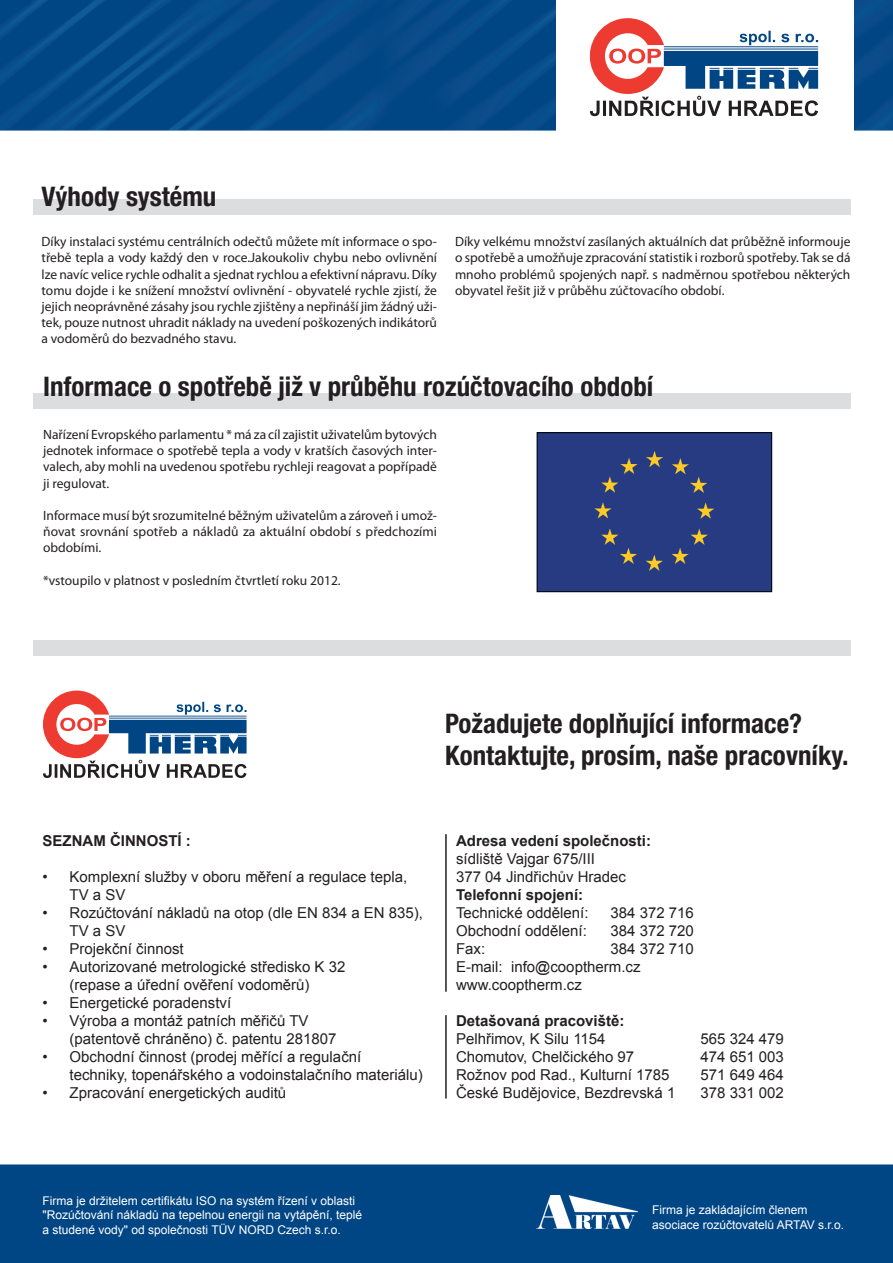
<style>
.page{position:relative;width:893px;height:1263px;background:#fff}
.page>*{position:absolute;margin:0;border:0;box-sizing:border-box;transform-origin:0 0}
.t1{font:700 condensed 27px/32.4px "Helvetica Neue CE";color:#231f20}
.t2{font:15px/18px "Arial";color:#231f20}
.t3{font:700 15px "Arial";color:#231f20}
.t4{font:13.5px/16.2px "Myriad Pro";color:#231f20;text-align:justify}
.t5{font:12px/14.4px "Arial";color:#fff}
</style>
<div class="page">
<img style="left:0;top:0;width:893px;height:1263px">
<div style="left:556px;top:0;width:298px;height:134px;background:#fff"></div>
<svg style="left:590px;top:18px;width:228px;height:98px"></svg>
<div style="left:33px;top:393px;width:817px;height:15px;background:#dcdddf"></div>
<div style="left:33px;top:200px;width:817px;height:15px;background:#dcdddf"></div>
<svg style="left:43px;top:690px;width:204px;height:88px"></svg>
<div style="left:537px;top:433px;width:235px;height:159px;background:#263b81"></div>
<div style="left:537px;top:432px;width:235px;height:160px;border:1px solid #000001"></div>
<svg style="left:697px;top:502px;width:17px;height:17px"></svg>
<svg style="left:672px;top:458px;width:35px;height:35px"></svg>
<svg style="left:646px;top:451px;width:17px;height:16px"></svg>
<svg style="left:601px;top:458px;width:37px;height:35px"></svg>
<svg style="left:594px;top:502px;width:18px;height:17px"></svg>
<svg style="left:601px;top:528px;width:36px;height:36px"></svg>
<svg style="left:646px;top:555px;width:17px;height:16px"></svg>
<svg style="left:672px;top:528px;width:36px;height:36px"></svg>
<div style="left:33px;top:640px;width:817px;height:15px;background:#dcdddf"></div>
<hr style="left:445px;top:834px;width:2px;height:158px;background:#231f20">
<hr style="left:445px;top:1015px;width:2px;height:83px;background:#231f20">
<img style="left:536px;top:1196px;width:101px;height:32px">
<h1 class="t1" style="left:42px;top:182px;width:176px">Výhody systému</h1>
<p class="t4" style="left:42px;top:234px;width:397px">Díky instalaci systému centrálních odečtů můžete mít informace o spo&shy;třebě tepla a vody každý den v roce.Jakoukoliv chybu nebo ovlivnění lze navíc velice rychle odhalit a sjednat rychlou a efektivní nápravu. Díky tomu dojde i ke snížení množství ovlivnění - obyvatelé rychle zjistí, že jejich neoprávněné zásahy jsou rychle zjištěny a nepřináší jim žádný uži&shy;tek, pouze nutnost uhradit náklady na uvedení poškozených indikátorů a vodoměrů do bezvadného stavu.</p>
<p class="t4" style="left:455px;top:234px;width:397px">Díky velkému množství zasílaných aktuálních dat průběžně informouje o spotřebě a umožňuje zpracování statistik i rozborů spotřeby. Tak se dá mnoho problémů spojených např. s nadměrnou spotřebou některých obyvatel řešit již v průběhu zúčtovacího období.</p>
<h1 class="t1" style="left:43px;top:373px;width:612px">Informace o spotřebě již v průběhu rozúčtovacího období</h1>
<p class="t4" style="left:43px;top:427px;width:395px">Nařízení Evropského parlamentu * má za cíl zajistit uživatelům bytových jednotek informace o spotřebě tepla a vody v kratších časových inter&shy;valech, aby mohli na uvedenou spotřebu rychleji reagovat a popřípadě ji regulovat.</p>
<p class="t4" style="left:43px;top:508px;width:395px">Informace musí být srozumitelné běžným uživatelům a zároveň i umož&shy;ňovat srovnání spotřeb a nákladů za aktuální období s předchozími obdobími.</p>
<p class="t4" style="left:43px;top:572px;width:299px">*vstoupilo v platnost v posledním čtvrtletí roku 2012.</p>
<h1 class="t1" style="left:445px;top:709px;width:405px">Požadujete doplňující informace?<br>Kontaktujte, prosím, naše pracovníky.</h1>
<p class="t3" style="left:43px;top:830px;width:150px">SEZNAM ČINNOSTÍ :</p>
<p class="t2" style="left:70px;top:867px;width:339px;text-indent:-27px">• Komplexní služby v oboru měření a regulace tepla,<br>TV a SV</p>
<p class="t2" style="left:70px;top:903px;width:355px;text-indent:-27px">• Rozúčtování nákladů na otop (dle EN 834 a EN 835),<br>TV a SV</p>
<p class="t2" style="left:43px;top:939px;width:143px">• Projekční činnost</p>
<p class="t2" style="left:43px;top:957px;width:304px;text-align:center">• Autorizované metrologické středisko K 32 (repase a úřední ověření vodoměrů)</p>
<p class="t2" style="left:43px;top:993px;width:190px">• Energetické poradenství</p>
<p class="t2" style="left:70px;top:1011px;width:268px;text-indent:-27px">• Výroba a montáž patních měřičů TV (patentově chráněno) č. patentu 281807</p>
<p class="t2" style="left:70px;top:1047px;width:355px;text-indent:-27px">• Obchodní činnost (prodej měřící a regulační techniky, topenářského a vodoinstalačního materiálu)</p>
<p class="t2" style="left:43px;top:1083px;width:245px">• Zpracování energetických auditů</p>
<p class="t3" style="left:456px;top:830px;width:197px">Adresa vedení společnosti:</p>
<p class="t2" style="left:456px;top:849px;width:172px">sídliště Vajgar 675/III<br>377 04 Jindřichův Hradec</p>
<p class="t3" style="left:456px;top:884px;width:129px">Telefonní spojení:</p>
<p class="t2" style="left:456px;top:903px;width:134px">Technické oddělení:</p>
<p class="t2" style="left:611px;top:903px;width:85px">384 372 716</p>
<p class="t2" style="left:456px;top:921px;width:132px">Obchodní oddělení:</p>
<p class="t2" style="left:611px;top:921px;width:85px">384 372 720</p>
<p class="t2" style="left:456px;top:939px;width:31px">Fax:</p>
<p class="t2" style="left:456px;top:939px;width:239px;text-indent:154px">384 372 710<br>E-mail: info@cooptherm.cz www.cooptherm.cz</p>
<p class="t3" style="left:456px;top:1010px;width:170px">Detašovaná pracoviště:</p>
<p class="t2" style="left:456px;top:1029px;width:151px">Pelhřimov, K Silu 1154</p>
<p class="t2" style="left:701px;top:1029px;width:85px">565 324 479</p>
<p class="t2" style="left:456px;top:1047px;width:180px">Chomutov, Chelčického 97</p>
<p class="t2" style="left:701px;top:1047px;width:85px">474 651 003</p>
<p class="t2" style="left:456px;top:1065px;width:215px">Rožnov pod Rad., Kulturní 1785</p>
<p class="t2" style="left:701px;top:1065px;width:85px">571 649 464</p>
<p class="t2" style="left:456px;top:1083px;width:221px">České Budějovice, Bezdrevská 1</p>
<p class="t2" style="left:701px;top:1083px;width:85px">378 331 002</p>
<p class="t5" style="left:43px;top:1193px;width:321px">Firma je držitelem certifikátu ISO na systém řízení v oblasti "Rozúčtování nákladů na tepelnou energii na vytápění, teplé a studené vody" od společnosti TÜV NORD Czech s.r.o.</p>
<p class="t5" style="left:652px;top:1203px;width:194px">Firma je zakládajícím členem asociace rozúčtovatelů ARTAV s.r.o.</p>
</div>
